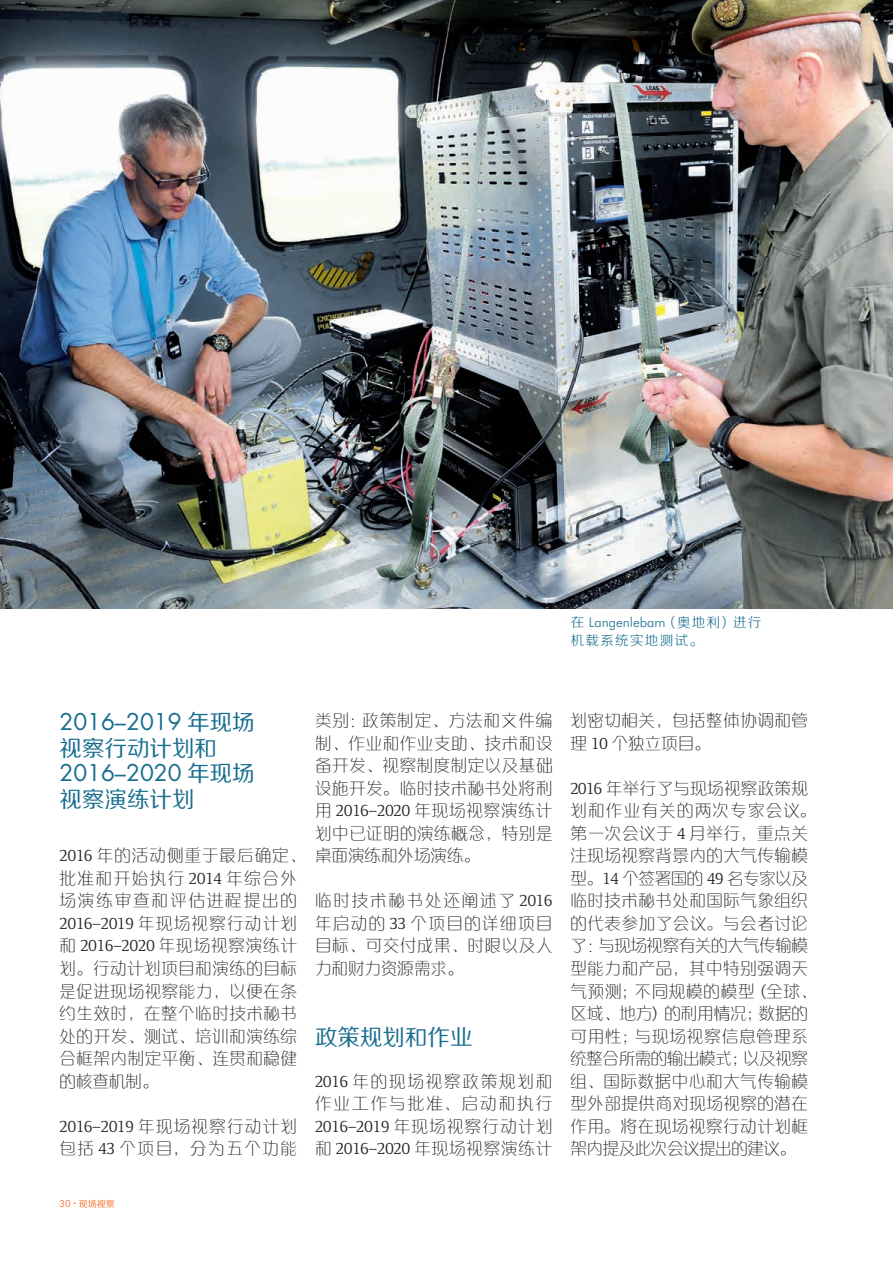
<style>
.page{position:relative;width:893px;height:1263px;background:#fff}
.page>*{position:absolute;margin:0;border:0;box-sizing:border-box;transform-origin:0 0}
.H2_Cullomn{font:22.5px/25.5px "FZZHK GBK1 0";color:#196e90}
.Text_Columns{font:16.5px/22.5px "FZXQK GBK1 0";letter-spacing:.035em;color:#231f20}
.Text_Columns-2{font:16.5px/22.5px "FZXQK GBK1 0";letter-spacing:.095em;color:#231f20}
.H_-_Text_Caption{font:13.5px/18px "FZZXHK GBK1 0";letter-spacing:.1em;color:#196e90}
.t1{font:9px "FZZHK GBK1 0";color:#f37331}
.s1{font-family:"Futura Lt HU Light"}
.s2{font-family:"Futura Std"}
.s3{font-family:"Foundry Form Serif"}
</style>
<div class="page">
<img style="left:0;top:0;width:893px;height:608px">
<p class="H_-_Text_Caption" style="left:571px;top:614px;width:192px">在 <span class="s1">Langenlebarn</span>（奥地利）进行机载系统实地测试。</p>
<p class="H2_Cullomn" style="left:60px;top:711px;width:197px"><span class="s2">2016–2019</span> 年现场视察行动计划和<br><span class="s2">2016–2020</span> 年现场视察演练计划</p>
<p class="Text_Columns" style="left:60px;top:844px;width:247px"><span class="s3">2016</span> 年的活动侧重于最后确定、批准和开始执行 <span class="s3">2014</span> 年综合外场演练审查和评估进程提出的<br><span class="s3">2016–2019</span> 年现场视察行动计划和 <span class="s3">2016–2020</span> 年现场视察演练计划。行动计划项目和演练的目标是促进现场视察能力，以便在条约生效时，在整个临时技术秘书处的开发、测试、培训和演练综合框架内制定平衡、连贯和稳健的核查机制。</p>
<p class="Text_Columns-2" style="left:60px;top:1114px;width:239px"><span class="s3">2016–2019</span> 年现场视察行动计划包括 <span class="s3">43</span> 个项目，分为五个功能</p>
<p class="t1" style="left:60px;top:1198px;width:57px"><span class="s2">30</span> <sup>•</sup> 现场视察</p>
<p class="Text_Columns" style="left:315px;top:709px;width:239px;text-align:justify">类别：政策制定、方法和文件编制、作业和作业支助、技术和设备开发、视察制度制定以及基础设施开发。临时技术秘书处将利用 <span class="s3">2016–2020</span> 年现场视察演练计划中已证明的演练概念，特别是桌面演练和外场演练。</p>
<p class="Text_Columns" style="left:315px;top:889px;width:239px;text-align:justify">临时技术秘书处还阐述了 <span class="s3">2016</span>年启动的 <span class="s3">33</span> 个项目的详细项目目标、可交付成果、时限以及人力和财力资源需求。</p>
<p class="H2_Cullomn" style="left:315px;top:1026px;width:159px">政策规划和作业</p>
<p class="Text_Columns" style="left:315px;top:1069px;width:239px;text-align:justify"><span class="s3">2016</span> 年的现场视察政策规划和作业工作与批准、启动和执行<span class="s3">2016–2019</span> 年现场视察行动计划和 <span class="s3">2016–2020</span> 年现场视察演练计</p>
<p class="Text_Columns" style="left:570px;top:709px;width:239px">划密切相关，包括整体协调和管理 <span class="s3">10</span> 个独立项目。</p>
<p class="Text_Columns" style="left:570px;top:777px;width:247px"><span class="s3">2016</span> 年举行了与现场视察政策规划和作业有关的两次专家会议。第一次会议于 <span class="s3">4</span> 月举行，重点关注现场视察背景内的大气传输模型。<span class="s3">14</span> 个签署国的 <span class="s3">49</span> 名专家以及临时技术秘书处和国际气象组织的代表参加了会议。与会者讨论了：与现场视察有关的大气传输模型能力和产品，其中特别强调天气预测；不同规模的模型（全球、区域、地方）的利用情况；数据的可用性；与现场视察信息管理系统整合所需的输出模式；以及视察组、国际数据中心和大气传输模型外部提供商对现场视察的潜在作用。将在现场视察行动计划框架内提及此次会议提出的建议。</p>
</div>
